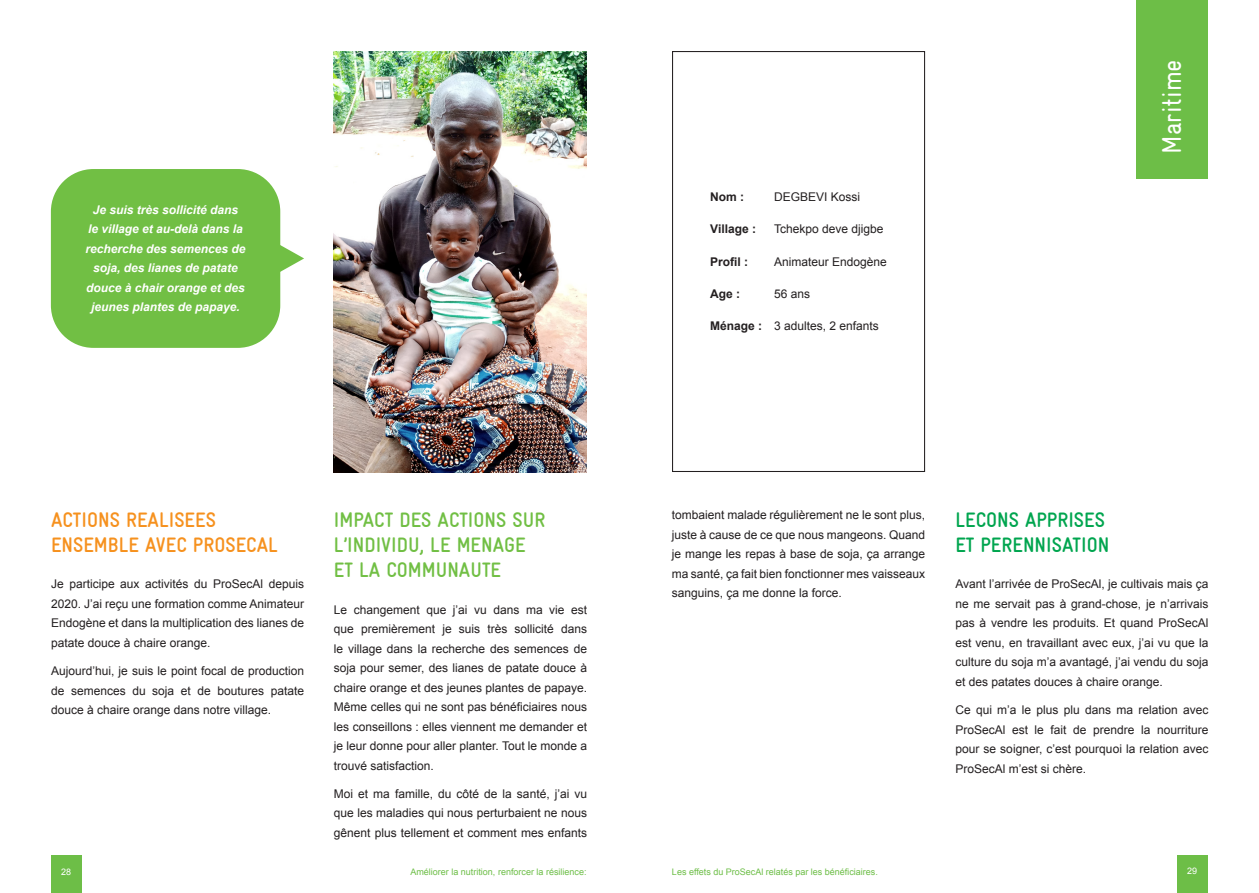
<style>
.page{position:relative;width:1259px;height:893px;background:#fff}
.page>*{position:absolute;margin:0;border:0;box-sizing:border-box;transform-origin:0 0}
.Titel{font:condensed 27px "GIZ Gravur TT";color:#fff}
.Heading_1_ohne_Numme{font:700 condensed 21px/25.2px "GIZ Gravur TT";color:#71bf44}
.Heading_1_ohne_Numme-2{font:700 condensed 21px/25.2px "GIZ Gravur TT";color:#f6911e}
.Heading_1_ohne_Numme-3{font:700 condensed 21px/25.2px "GIZ Gravur TT";color:#00a54f}
.Text{font:12px/19.5px "Arial";color:#231f20;text-align:justify}
.Text_kursiv{font:italic 700 12px/19.5px "Arial";color:#fff;text-align:center}
.Text_Kästchen{font:12px "Arial";color:#231f20}
.Text_Kästchen-2{font:700 12px "Arial";color:#231f20}
.t1{font:9px "Arial";color:#6dbe47}
.t2{font:9px "Arial";color:#fff}
.s1{font-weight:700}
</style>
<div class="page">
<div style="left:51px;top:856px;width:30px;height:37px;background:#6dbe47"></div>
<div style="left:1177px;top:856px;width:30px;height:37px;background:#6dbe47"></div>
<div style="left:1136px;top:0;width:72px;height:179px;background:#6dbe47"></div>
<div style="left:672px;top:51px;width:253px;height:421px;border:1px solid #231f20"></div>
<div style="left:51px;top:169px;width:229px;height:179px;background:#71bf44;border-radius:43px"></div>
<svg style="left:280px;top:238px;width:24px;height:41px"></svg>
<img style="left:334px;top:51px;width:253px;height:421px">
<p class="Text_kursiv" style="left:85px;top:200px;width:162px">Je suis très sollicité dans<br>le village et au-delà dans la recherche des semences de soja, des lianes de patate douce à chair orange et des jeunes plantes de papaye.</p>
<p class="Heading_1_ohne_Numme-2" style="left:51px;top:507px;width:228px">ACTIONS REALISEES<br>ENSEMBLE AVEC PROSECAL</p>
<p class="Text" style="left:51px;top:575px;width:255px">Je participe aux activités du ProSecAl depuis 2020. J’ai reçu une formation comme Animateur Endogène et dans la multiplication des lianes de patate douce à chaire orange.</p>
<p class="Text" style="left:51px;top:661px;width:255px">Aujourd’hui, je suis le point focal de production de semences du soja et de boutures patate douce à chaire orange dans notre village.</p>
<p class="Heading_1_ohne_Numme" style="left:334px;top:507px;width:213px">IMPACT DES ACTIONS SUR<br>L’INDIVIDU, LE MENAGE<br>ET LA COMMUNAUTE</p>
<p class="Text" style="left:334px;top:600px;width:255px">Le changement que j’ai vu dans ma vie est que premièrement je suis très sollicité dans le village dans la recherche des semences de soja pour semer, des lianes de patate douce à chaire orange et des jeunes plantes de papaye.<br>Même celles qui ne sont pas bénéficiaires nous les conseillons : elles viennent me demander et je leur donne pour aller planter. Tout le monde a trouvé satisfaction.</p>
<p class="Text" style="left:334px;top:784px;width:255px">Moi et ma famille, du côté de la santé, j’ai vu que les maladies qui nous perturbaient ne nous gênent plus tellement et comment mes enfants</p>
<p class="Text_Kästchen-2" style="left:710px;top:189px;width:35px">Nom :</p>
<p class="Text_Kästchen" style="left:774px;top:189px;width:88px">DEGBEVI Kossi</p>
<p class="Text_Kästchen-2" style="left:710px;top:221px;width:47px">Village :</p>
<p class="Text_Kästchen" style="left:774px;top:221px;width:111px">Tchekpo deve djigbe</p>
<p class="Text_Kästchen-2" style="left:710px;top:254px;width:40px">Profil :</p>
<p class="Text_Kästchen" style="left:774px;top:254px;width:114px">Animateur Endogène</p>
<p class="Text_Kästchen-2" style="left:710px;top:286px;width:31px">Age :</p>
<p class="Text_Kästchen" style="left:774px;top:286px;width:38px">56 ans</p>
<p class="Text_Kästchen" style="left:710px;top:318px;width:170px"><span class="s1">Ménage :</span> 3 adultes, 2 enfants</p>
<p class="Titel" style="left:1157px;top:154px;width:96px;rotate:-90deg">Maritime</p>
<p class="Text" style="left:672px;top:505px;width:255px">tombaient malade régulièrement ne le sont plus, juste à cause de ce que nous mangeons. Quand je mange les repas à base de soja, ça arrange ma santé, ça fait bien fonctionner mes vaisseaux sanguins, ça me donne la force.</p>
<p class="Heading_1_ohne_Numme-3" style="left:955px;top:507px;width:155px">LECONS APPRISES<br>ET PERENNISATION</p>
<p class="Text" style="left:955px;top:575px;width:255px">Avant l’arrivée de ProSecAl, je cultivais mais ça ne me servait pas à grand-chose, je n’arrivais pas à vendre les produits. Et quand ProSecAl est venu, en travaillant avec eux, j’ai vu que la culture du soja m’a avantagé, j’ai vendu du soja et des patates douces à chaire orange.</p>
<p class="Text" style="left:955px;top:700px;width:255px">Ce qui m’a le plus plu dans ma relation avec ProSecAl est le fait de prendre la nourriture pour se soigner, c’est pourquoi la relation avec ProSecAl m’est si chère.</p>
<p class="t2" style="left:61px;top:865px;width:12px">28</p>
<p class="t1" style="left:410px;top:865px;width:178px">Améliorer la nutrition, renforcer la résilience:</p>
<p class="t1" style="left:672px;top:866px;width:207px">Les effets du ProSecAl relatés par les bénéficiaires.</p>
<p class="t2" style="left:1187px;top:865px;width:12px">29</p>
</div>
